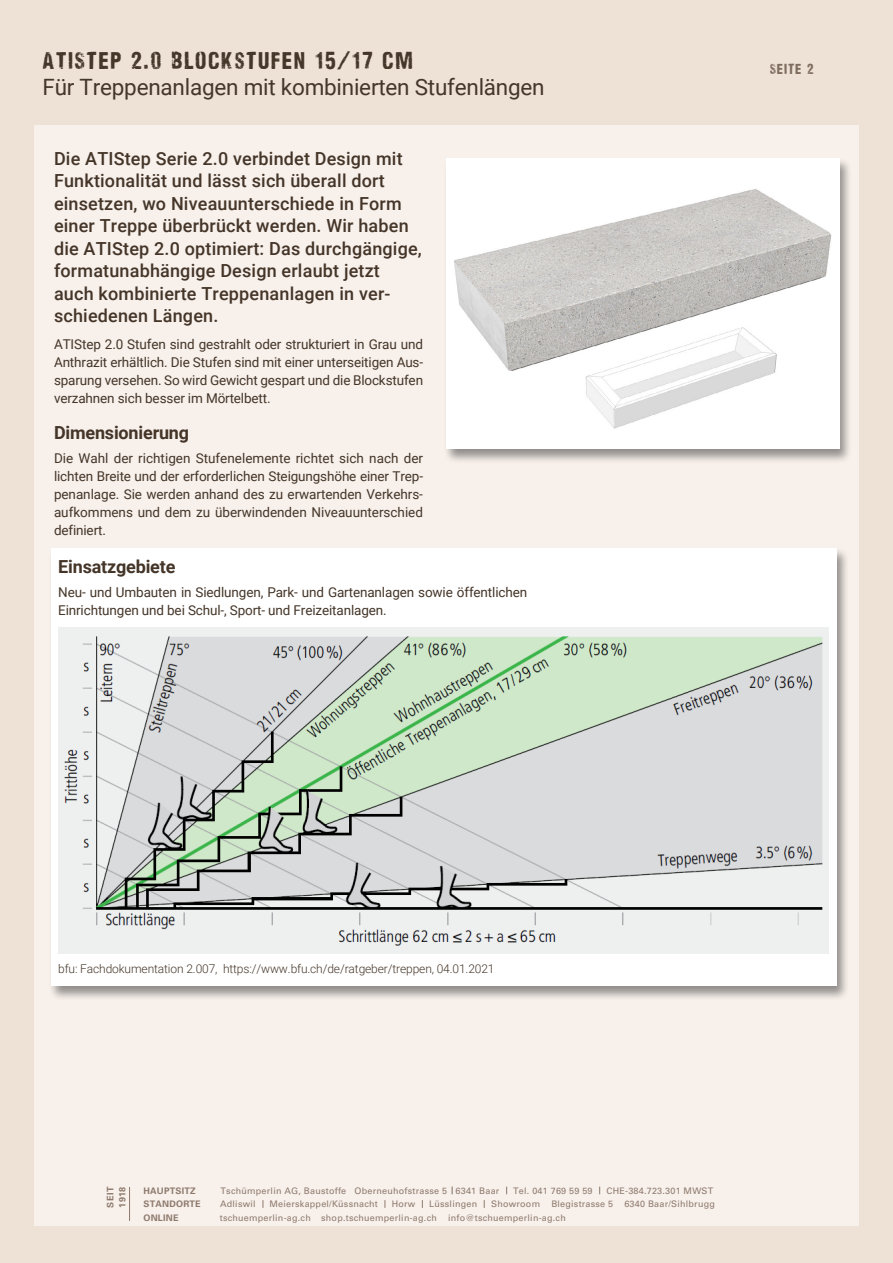
<style>
.page{position:relative;width:893px;height:1263px;background:#eee2d7}
.page>*{position:absolute;margin:0;border:0;box-sizing:border-box;transform-origin:0 0}
.t1{font:22.5px "Roboto";letter-spacing:-.01em;color:#443629}
.t2{font:22.5px "Nidex";letter-spacing:.06em;color:#443629}
.t3{font:500 18px/22.5px "Roboto";letter-spacing:.01em;color:#443528}
.t4{font:700 18px "Roboto";letter-spacing:-.01em;color:#443528}
.t5{font:13.5px/18px "Roboto";letter-spacing:-.01em;color:#443528;text-align:justify}
.t6{font:13.5px "Nidex";letter-spacing:.06em;color:#7e6c5f}
.t7{font:300 12px "Roboto";letter-spacing:-.01em;color:#443528}
.t8{font:9px "Univers";letter-spacing:.025em;color:#8e7a6d}
.t9{font:700 9px/12px "Univers LT Std";letter-spacing:.025em;color:#8e7a6d}
</style>
<div class="page">
<div style="left:34px;top:125px;width:825px;height:1101px;background:#f7f0eb"></div>
<hr style="left:129px;top:1187px;width:1px;height:34px;background:#8e7a6d">
<div style="left:443px;top:158px;width:409px;height:306px;background:#000;opacity:.41"></div>
<div style="left:446px;top:158px;width:394px;height:290px;background:#fff"></div>
<img style="left:454px;top:189px;width:378px;height:240px">
<div style="left:48px;top:547px;width:802px;height:454px;background:#000;opacity:.41"></div>
<div style="left:52px;top:548px;width:785px;height:437px;background:#fff"></div>
<img style="left:58px;top:627px;width:771px;height:327px">
<h1 class="t2" style="left:43px;top:47px;width:372px">ATISTEP 2.0 BLOCKSTUFEN 15/17 CM</h1>
<h1 class="t1" style="left:43px;top:71px;width:504px">Für Treppenanlagen mit kombinierten Stufenlängen</h1>
<p class="t3" style="left:54px;top:147px;width:369px">Die ATIStep Serie 2.0 verbindet Design mit Funktionalität und lässt sich überall dort einsetzen, wo Niveauunterschiede in Form einer Treppe überbrückt werden. Wir haben die ATIStep 2.0 optimiert: Das durchgängige, formatunabhängige Design erlaubt jetzt auch kombinierte Treppenanlagen in ver&shy;schiedenen Längen.</p>
<p class="t5" style="left:54px;top:335px;width:371px">ATIStep 2.0 Stufen sind gestrahlt oder strukturiert in Grau und Anthrazit erhältlich. Die Stufen sind mit einer unterseitigen Aus&shy;sparung versehen. So wird Gewicht gespart und die Blockstufen verzahnen sich besser im Mörtelbett.</p>
<h2 class="t4" style="left:54px;top:420px;width:137px">Dimensionierung</h2>
<p class="t5" style="left:54px;top:449px;width:371px">Die Wahl der richtigen Stufenelemente richtet sich nach der lichten Breite und der erforderlichen Steigungshöhe einer Trep&shy;penanlage. Sie werden anhand des zu erwartenden Verkehrs&shy;aufkommens und dem zu überwindenden Niveauunterschied definiert.</p>
<h2 class="t4" style="left:58px;top:554px;width:119px">Einsatzgebiete</h2>
<p class="t5" style="left:58px;top:582px;width:471px">Neu- und Umbauten in Siedlungen, Park- und Gartenanlagen sowie öffentlichen<br>Einrichtungen und bei Schul-, Sport- und Freizeitanlagen.</p>
<p class="t6" style="left:770px;top:61px;width:46px">SEITE 2</p>
<p class="t7" style="left:58px;top:960px;width:438px">bfu: Fachdokumentation 2.007, https://www.bfu.ch/de/ratgeber/treppen, 04.01.2021</p>
<p class="t9" style="left:104px;top:1207px;width:22px;rotate:-90deg">SEIT<br>1918</p>
<p class="t9" style="left:144px;top:1184px;width:54px">HAUPTSITZ</p>
<p class="t8" style="left:221px;top:1185px;width:280px">Tschümperlin AG, Baustoffe Oberneuhofstrasse 5 6341 Baar</p>
<p class="t8" style="left:513px;top:1185px;width:81px">Tel. 041 769 59 59</p>
<p class="t8" style="left:606px;top:1185px;width:108px">CHE-384.723.301 MWST</p>
<p class="t9" style="left:144px;top:1198px;width:59px">STANDORTE</p>
<p class="t8" style="left:220px;top:1199px;width:37px">Adliswil</p>
<p class="t8" style="left:270px;top:1199px;width:110px">Meierskappel/Küssnacht</p>
<p class="t8" style="left:392px;top:1199px;width:25px">Horw</p>
<p class="t8" style="left:429px;top:1199px;width:50px">Lüsslingen</p>
<p class="t8" style="left:491px;top:1199px;width:225px">Showroom Blegistrasse 5 6340 Baar/Sihlbrugg</p>
<p class="t9" style="left:144px;top:1211px;width:37px">ONLINE</p>
<p class="t8" style="left:220px;top:1212px;width:348px">tschuemperlin-ag.ch shop.tschuemperlin-ag.ch info@tschuemperlin-ag.ch</p>
</div>
